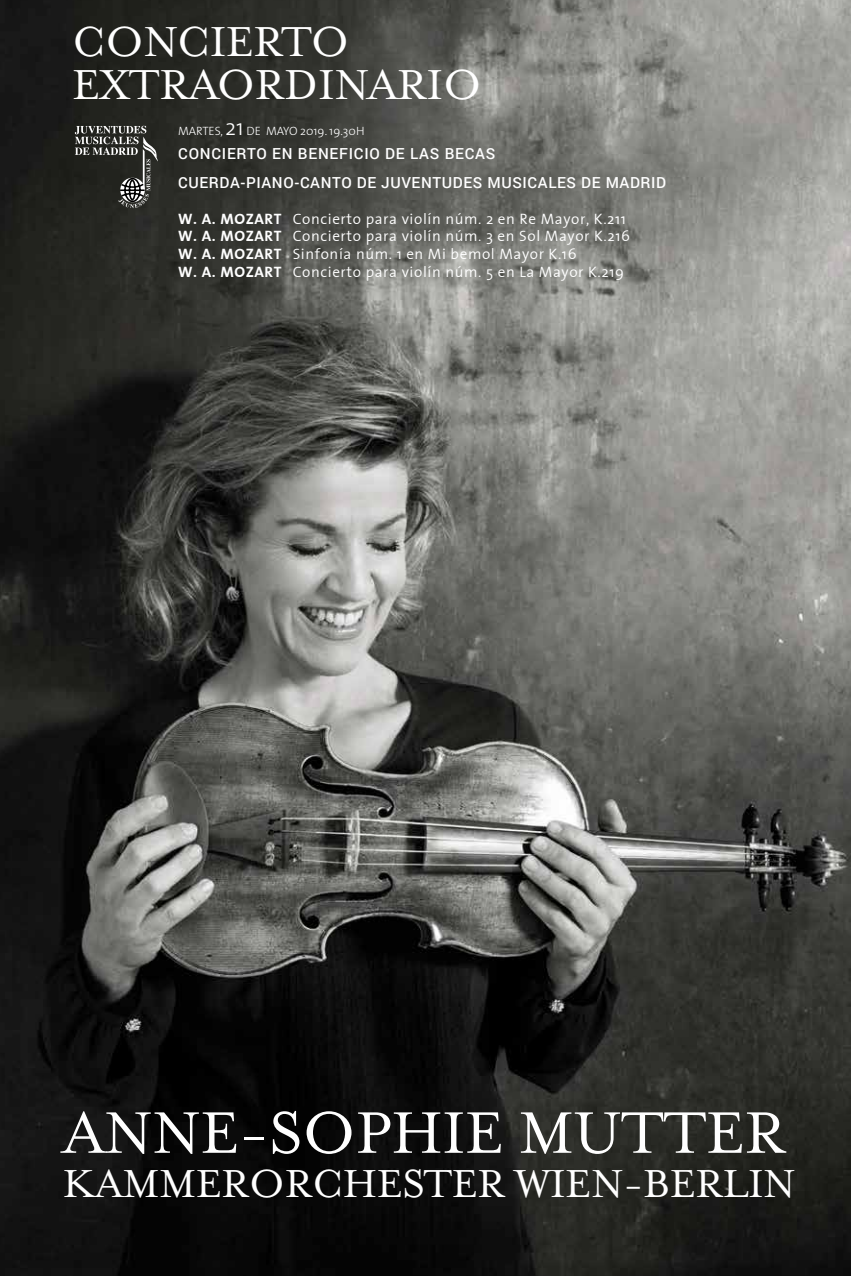
<style>
.page{position:relative;width:851px;height:1276px;background:#fff}
.page>*{position:absolute;margin:0;border:0;box-sizing:border-box;transform-origin:0 0}
.t1{font:67.4px "Mrs Eaves Roman";letter-spacing:-.01em;color:#fff}
.t2{font:48.2px/43.6px "Mrs Eaves Roman";letter-spacing:-.01em;color:#fff}
.t3{font:44.8px "Mrs Eaves Roman";letter-spacing:-.01em;color:#fff}
.t4{font:300 15.2px/17.6px "The Sans";letter-spacing:.04em;color:#fff}
.t5{font:500 15.2px/29.8px "Roboto";letter-spacing:.04em;color:#fff}
.t6{font:300 12px "The Sans";color:#fff}
.s1{font-size:22.8px}
.s2{font-weight:700}
</style>
<div class="page">
<img style="left:0;top:0;width:850px;height:1276px">
<svg style="left:75px;top:126px;width:83px;height:82px;background:#434440"></svg>
<h2 class="t2" style="left:72px;top:20px;width:411px">CONCIERTO<br>EXTRAORDINARIO</h2>
<p class="t6" style="left:178px;top:121px;width:188px">MARTES, <span class="s1">21</span> DE MAYO 2019. 19.30H</p>
<p class="t5" style="left:178px;top:138px;width:489px">CONCIERTO EN BENEFICIO DE LAS BECAS<br>CUERDA-PIANO-CANTO DE JUVENTUDES MUSICALES DE MADRID</p>
<p class="t4" style="left:178px;top:209px;width:453px"><span class="s2">W. A. MOZART</span> Concierto para violín núm. 2 en Re Mayor, K.211<br><span class="s2">W. A. MOZART</span> Concierto para violín núm. 3 en Sol Mayor K.216<br><span class="s2">W. A. MOZART</span> Sinfonía núm. 1 en Mi bemol Mayor K.16<br><span class="s2">W. A. MOZART</span> Concierto para violín núm. 5 en La Mayor K.219</p>
<h1 class="t1" style="left:63px;top:1096px;width:724px">ANNE-SOPHIE MUTTER</h1>
<h3 class="t3" style="left:63px;top:1159px;width:734px">KAMMERORCHESTER WIEN-BERLIN</h3>
</div>
